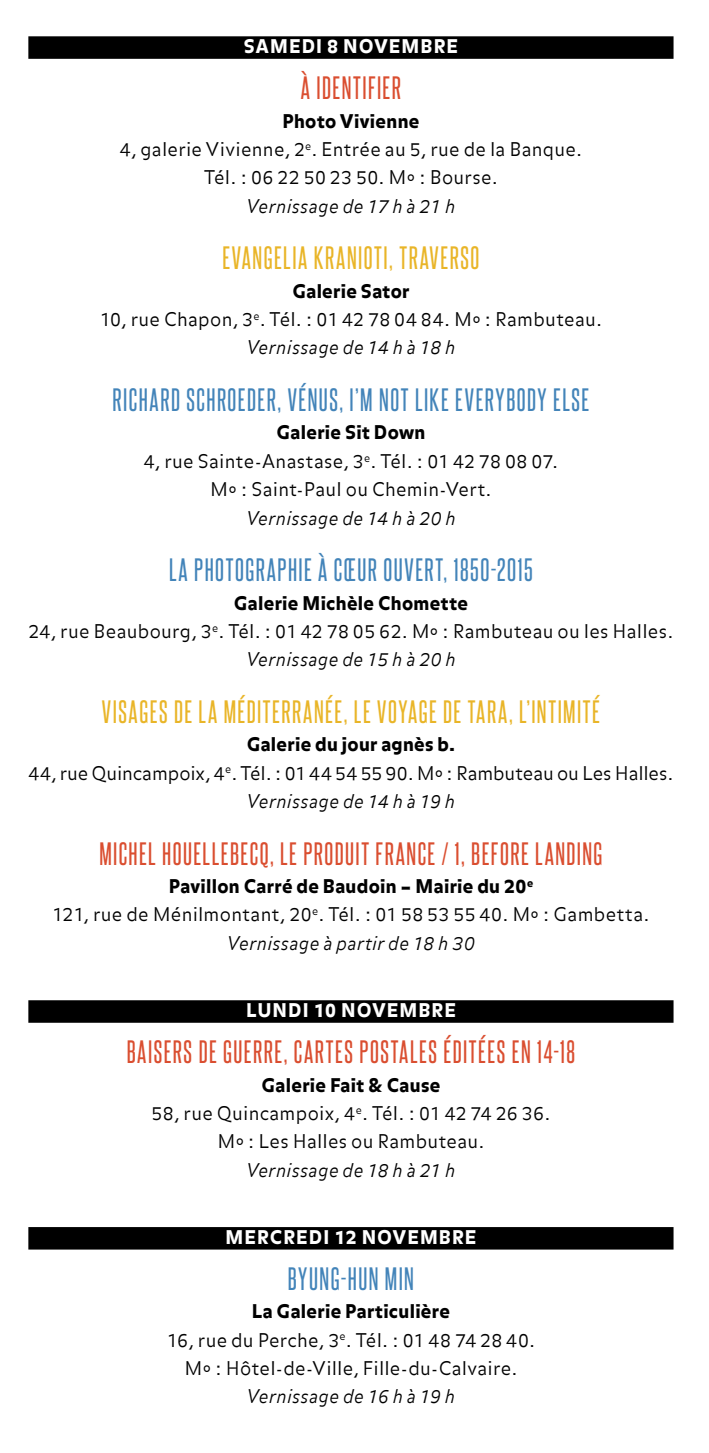
<style>
.page{position:relative;width:709px;height:1453px;background:#fff}
.page>*{position:absolute;margin:0;border:0;box-sizing:border-box;transform-origin:0 0}
.t1{font:27.5px "Steelfish Rg";letter-spacing:.055em;color:#da4e30}
.t2{font:27.5px "Steelfish Rg";letter-spacing:.055em;color:#4384b9}
.t3{font:27.5px "Steelfish Rg";letter-spacing:.055em;color:#e9b528}
.t4{font:300 18.75px/28.2px "Balance";letter-spacing:.015em;color:#000;text-align:center}
.t5{font:300 18.75px/28.2px "Balance";letter-spacing:-.005em;color:#000;text-align:center}
.t6{font:italic 300 18.75px "Balance";letter-spacing:.015em;color:#000}
.t7{font:900 18.75px "Balance";letter-spacing:.06em;color:#fff}
.s1{font-weight:900}
.s2{font-style:italic}
</style>
<div class="page">
<div style="left:28px;top:36px;width:645px;height:23px;background:#000"></div>
<div style="left:28px;top:1000px;width:645px;height:23px;background:#000"></div>
<div style="left:28px;top:1227px;width:645px;height:22px;background:#000"></div>
<p class="t7" style="left:244px;top:36px;width:215px">Samedi 8 novembre</p>
<h1 class="t1" style="left:301px;top:71px;width:101px">À IDENTIFIER</h1>
<p class="t4" style="left:120px;top:108px;width:464px"><span class="s1">Photo Vivienne<br></span>4, galerie Vivienne, 2<sup>e</sup>. Entrée au 5, rue de la Banque.<br>Tél. : 06 22 50 23 50. Mº : Bourse.</p>
<p class="t6" style="left:246px;top:195px;width:211px">Vernissage de 17 h à 21 h</p>
<h1 class="t3" style="left:222px;top:241px;width:258px">EVANGELIA KRANIOTI, TRAVERSO</h1>
<p class="t4" style="left:100px;top:278px;width:504px"><span class="s1">Galerie Sator<br></span>10, rue Chapon, 3<sup>e</sup>. Tél. : 01 42 78 04 84. Mº : Rambuteau.<br><span class="s2">Vernissage de 14 h à 18 h</span></p>
<h1 class="t2" style="left:113px;top:383px;width:478px">RICHARD SCHROEDER, VÉNUS, I’M NOT LIKE EVERYBODY ELSE</h1>
<p class="t4" style="left:144px;top:420px;width:416px"><span class="s1">Galerie Sit Down<br></span>4, rue Sainte-Anastase, 3<sup>e</sup>. Tél. : 01 42 78 08 07.<br>Mº : Saint-Paul ou Chemin-Vert.</p>
<p class="t6" style="left:246px;top:507px;width:211px">Vernissage de 14 h à 20 h</p>
<h1 class="t2" style="left:169px;top:553px;width:365px">LA PHOTOGRAPHIE À CŒUR OUVERT, 1850-2015</h1>
<p class="t4" style="left:28px;top:590px;width:646px"><span class="s1">Galerie Michèle Chomette<br></span>24, rue Beaubourg, 3<sup>e</sup>. Tél. : 01 42 78 05 62. Mº : Rambuteau ou les Halles.<br><span class="s2">Vernissage de 15 h à 20 h</span></p>
<h1 class="t3" style="left:102px;top:695px;width:499px">VISAGES DE LA MÉDITERRANÉE, LE VOYAGE DE TARA, L’INTIMITÉ</h1>
<p class="t5" style="left:28px;top:732px;width:646px"><span class="s1">Galerie du jour agnès b.<br></span>44, rue Quincampoix, 4<sup>e</sup>. Tél. : 01 44 54 55 90. Mº : Rambuteau ou Les Halles.<br><span class="s2">Vernissage de 14 h à 19 h</span></p>
<h1 class="t1" style="left:99px;top:836px;width:503px">MICHEL HOUELLEBECQ, LE PRODUIT FRANCE / 1, BEFORE LANDING</h1>
<p class="t4" style="left:52px;top:873px;width:599px"><span class="s1">Pavillon Carré de Baudoin – Mairie du 20</span><sup>e<br></sup>121, rue de Ménilmontant, 20<sup>e</sup>. Tél. : 01 58 53 55 40. Mº : Gambetta.<br><span class="s2">Vernissage à partir de 18 h 30</span></p>
<p class="t7" style="left:246px;top:999px;width:211px">Lundi 10 novembre</p>
<h1 class="t1" style="left:127px;top:1035px;width:450px">BAISERS DE GUERRE, CARTES POSTALES ÉDITÉES EN 14-18</h1>
<p class="t4" style="left:151px;top:1072px;width:400px"><span class="s1">Galerie Fait &amp; Cause<br></span>58, rue Quincampoix, 4<sup>e</sup>. Tél. : 01 42 74 26 36.<br>Mº : Les Halles ou Rambuteau.</p>
<p class="t6" style="left:246px;top:1159px;width:211px">Vernissage de 18 h à 21 h</p>
<p class="t7" style="left:225px;top:1226px;width:252px">Mercredi 12 novembre</p>
<h1 class="t2" style="left:288px;top:1262px;width:127px">BYUNG-HUN MIN</h1>
<p class="t4" style="left:167px;top:1298px;width:370px"><span class="s1">La Galerie Particulière<br></span>16, rue du Perche, 3<sup>e</sup>. Tél. : 01 48 74 28 40.<br>Mº : Hôtel-de-Ville, Fille-du-Calvaire.</p>
<p class="t6" style="left:246px;top:1386px;width:210px">Vernissage de 16 h à 19 h</p>
</div>
